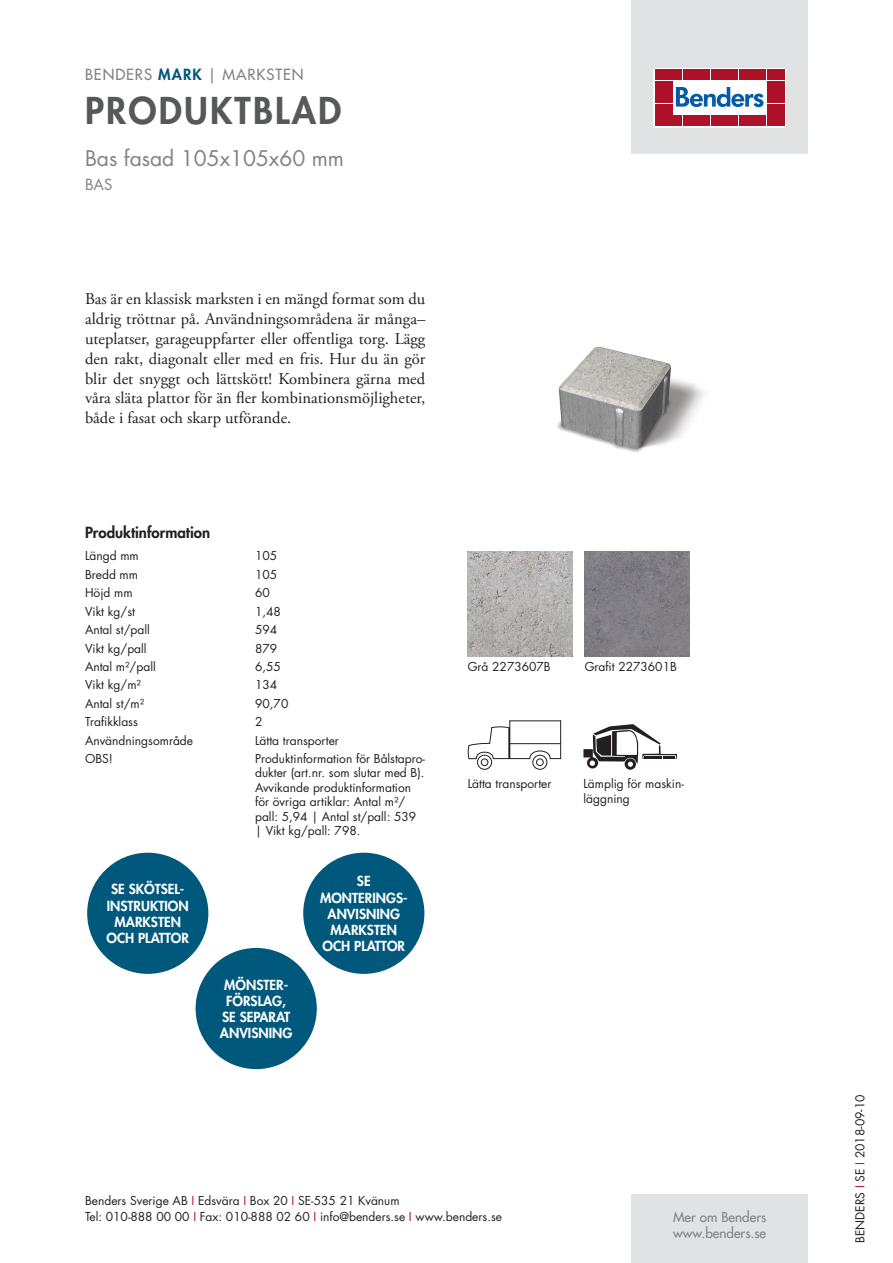
<style>
.page{position:relative;width:893px;height:1263px;background:#fff}
.page>*{position:absolute;margin:0;border:0;box-sizing:border-box;transform-origin:0 0}
.t1{font:800 36px "Futura Std";letter-spacing:.06em;color:#57585a}
.t2{font:21px "Futura Std";color:#808285}
.t3{font:16.5px/19.8px "Adobe Garamond Pro";color:#231f20;text-align:justify}
.t4{font:500 15px "Futura Std";letter-spacing:.06em;color:#808285}
.t5{font:800 15px "Futura Std";color:#231f20}
.t6{font:15px "Futura Std";color:#808285}
.t7{font:800 13.5px/16.2px "Futura Std";color:#fff;text-align:center}
.t8{font:500 13.5px/16.2px "Futura Std";color:#808285}
.t9{font:12px/14.4px "Futura Std";color:#231f20}
.s1{font-weight:800;color:#00597d}
.s2{color:#ae1229}
</style>
<div class="page">
<div style="left:631px;top:0;width:177px;height:153px;background:#e1e2e4"></div>
<div style="left:631px;top:1195px;width:177px;height:68px;background:#e1e2e4"></div>
<svg style="left:656px;top:70px;width:128px;height:55px;background:#ebc6cb"></svg>
<div style="left:654px;top:68px;width:132px;height:59px;border:1px solid #fff"></div>
<div style="left:655px;top:70px;width:8px;height:10px;background:#ae1229"></div>
<div style="left:664px;top:70px;width:8px;height:10px;background:#ae1229"></div>
<div style="left:655px;top:81px;width:8px;height:10px;background:#ae1229"></div>
<div style="left:664px;top:81px;width:8px;height:10px;background:#ae1229"></div>
<div style="left:655px;top:93px;width:8px;height:10px;background:#ae1229"></div>
<div style="left:664px;top:93px;width:8px;height:10px;background:#ae1229"></div>
<div style="left:655px;top:104px;width:8px;height:11px;background:#ae1229"></div>
<div style="left:664px;top:104px;width:8px;height:11px;background:#ae1229"></div>
<div style="left:655px;top:116px;width:8px;height:10px;background:#ae1229"></div>
<div style="left:664px;top:116px;width:8px;height:10px;background:#ae1229"></div>
<div style="left:674px;top:70px;width:8px;height:10px;background:#ae1229"></div>
<div style="left:683px;top:70px;width:8px;height:10px;background:#ae1229"></div>
<div style="left:692px;top:70px;width:8px;height:10px;background:#ae1229"></div>
<div style="left:702px;top:70px;width:8px;height:10px;background:#ae1229"></div>
<div style="left:711px;top:70px;width:8px;height:10px;background:#ae1229"></div>
<div style="left:720px;top:70px;width:8px;height:10px;background:#ae1229"></div>
<div style="left:730px;top:70px;width:8px;height:10px;background:#ae1229"></div>
<div style="left:739px;top:70px;width:8px;height:10px;background:#ae1229"></div>
<div style="left:748px;top:70px;width:8px;height:10px;background:#ae1229"></div>
<div style="left:758px;top:70px;width:8px;height:10px;background:#ae1229"></div>
<div style="left:674px;top:116px;width:8px;height:10px;background:#ae1229"></div>
<div style="left:683px;top:116px;width:8px;height:10px;background:#ae1229"></div>
<div style="left:692px;top:116px;width:8px;height:10px;background:#ae1229"></div>
<div style="left:702px;top:116px;width:8px;height:10px;background:#ae1229"></div>
<div style="left:711px;top:116px;width:8px;height:10px;background:#ae1229"></div>
<div style="left:720px;top:116px;width:8px;height:10px;background:#ae1229"></div>
<div style="left:730px;top:116px;width:8px;height:10px;background:#ae1229"></div>
<div style="left:739px;top:116px;width:8px;height:10px;background:#ae1229"></div>
<div style="left:748px;top:116px;width:8px;height:10px;background:#ae1229"></div>
<div style="left:758px;top:116px;width:8px;height:10px;background:#ae1229"></div>
<div style="left:767px;top:70px;width:8px;height:10px;background:#ae1229"></div>
<div style="left:776px;top:70px;width:8px;height:10px;background:#ae1229"></div>
<div style="left:767px;top:81px;width:8px;height:10px;background:#ae1229"></div>
<div style="left:776px;top:81px;width:8px;height:10px;background:#ae1229"></div>
<div style="left:767px;top:93px;width:8px;height:10px;background:#ae1229"></div>
<div style="left:776px;top:93px;width:8px;height:10px;background:#ae1229"></div>
<div style="left:767px;top:104px;width:8px;height:11px;background:#ae1229"></div>
<div style="left:776px;top:104px;width:8px;height:11px;background:#ae1229"></div>
<div style="left:767px;top:116px;width:8px;height:10px;background:#ae1229"></div>
<div style="left:776px;top:116px;width:8px;height:10px;background:#ae1229"></div>
<svg style="left:676px;top:87px;width:87px;height:20px;background:#8ab3d7"></svg>
<div style="left:303px;top:853px;width:121px;height:121px;background:#00597d;border-radius:50%"></div>
<div style="left:87px;top:853px;width:121px;height:121px;background:#00597d;border-radius:50%"></div>
<div style="left:196px;top:948px;width:121px;height:121px;background:#00597d;border-radius:50%"></div>
<img style="left:557px;top:346px;width:147px;height:107px">
<img style="left:468px;top:552px;width:105px;height:105px">
<img style="left:585px;top:552px;width:105px;height:105px">
<div style="left:477px;top:755px;width:15px;height:15px;border:1px solid #231f20;border-radius:50%"></div>
<div style="left:532px;top:755px;width:15px;height:15px;border:1px solid #231f20;border-radius:50%"></div>
<svg style="left:468px;top:720px;width:93px;height:46px"></svg>
<svg style="left:625px;top:758px;width:11px;height:12px"></svg>
<svg style="left:583px;top:724px;width:94px;height:44px"></svg>
<p class="t4" style="left:85px;top:65px;width:220px">BENDERS <span class="s1">MARK</span> | MARKSTEN</p>
<h1 class="t1" style="left:85px;top:87px;width:258px">PRODUKTBLAD</h1>
<h2 class="t2" style="left:85px;top:144px;width:260px">Bas fasad 105x105x60 mm</h2>
<p class="t6" style="left:85px;top:175px;width:29px">BAS</p>
<p class="t3" style="left:85px;top:290px;width:342px">Bas är en klassisk marksten i en mängd format som du aldrig tröttnar på. Användningsområdena är många– uteplatser, garageuppfarter eller offentliga torg. Lägg den rakt, diagonalt eller med en fris. Hur du än gör blir det snyggt och lättskött! Kombinera gärna med våra släta plattor för än fler kombinationsmöjligheter, både i fasat och skarp utförande.</p>
<p class="t5" style="left:85px;top:522px;width:127px">Produktinformation</p>
<p class="t9" style="left:85px;top:549px;width:55px">Längd mm</p>
<p class="t9" style="left:255px;top:549px;width:24px">105</p>
<p class="t9" style="left:85px;top:567px;width:55px">Bredd mm</p>
<p class="t9" style="left:255px;top:567px;width:24px">105</p>
<p class="t9" style="left:85px;top:586px;width:49px">Höjd mm</p>
<p class="t9" style="left:255px;top:586px;width:16px">60</p>
<p class="t9" style="left:85px;top:604px;width:51px">Vikt kg/st</p>
<p class="t9" style="left:255px;top:604px;width:27px">1,48</p>
<p class="t9" style="left:85px;top:623px;width:66px">Antal st/pall</p>
<p class="t9" style="left:255px;top:623px;width:24px">594</p>
<p class="t9" style="left:85px;top:641px;width:63px">Vikt kg/pall</p>
<p class="t9" style="left:255px;top:641px;width:24px">879</p>
<p class="t9" style="left:85px;top:659px;width:72px">Antal m²/pall</p>
<p class="t9" style="left:255px;top:659px;width:27px">6,55</p>
<p class="t9" style="left:85px;top:678px;width:57px">Vikt kg/m²</p>
<p class="t9" style="left:255px;top:678px;width:24px">134</p>
<p class="t9" style="left:85px;top:696px;width:61px">Antal st/m²</p>
<p class="t9" style="left:255px;top:696px;width:35px">90,70</p>
<p class="t9" style="left:85px;top:715px;width:54px">Trafikklass</p>
<p class="t9" style="left:255px;top:715px;width:9px">2</p>
<p class="t9" style="left:85px;top:733px;width:110px">Användningsområde</p>
<p class="t9" style="left:255px;top:733px;width:85px">Lätta transporter</p>
<p class="t9" style="left:85px;top:751px;width:29px">OBS!</p>
<p class="t9" style="left:255px;top:751px;width:171px">Produktinformation för Bålstapro&shy;dukter (art.nr. som slutar med B).<br>Avvikande produktinformation för övriga artiklar: Antal m²/ pall: 5,94 | Antal st/pall: 539 | Vikt kg/pall: 798.</p>
<p class="t7" style="left:320px;top:873px;width:89px">SE<br>MONTERINGS-<br>ANVISNING<br>MARKSTEN<br>OCH PLATTOR</p>
<p class="t7" style="left:106px;top:881px;width:84px">SE SKÖTSEL-<br>INSTRUKTION<br>MARKSTEN<br>OCH PLATTOR</p>
<p class="t7" style="left:220px;top:976px;width:74px">MÖNSTER-<br>FÖRSLAG,<br>SE SEPARAT<br>ANVISNING</p>
<p class="t9" style="left:468px;top:660px;width:85px">Grå 2273607B</p>
<p class="t9" style="left:585px;top:660px;width:94px">Grafit 2273601B</p>
<p class="t9" style="left:468px;top:777px;width:85px">Lätta transporter</p>
<p class="t9" style="left:583px;top:777px;width:102px">Lämplig för maskin&shy;läggning</p>
<p class="t9" style="left:85px;top:1192px;width:418px;line-height:16.5px">Benders Sverige AB <span class="s2">I</span> Edsvära <span class="s2">I</span> Box 20 <span class="s2">I</span> SE-535 21 Kvänum<br>Tel: 010-888 00 00 <span class="s2">I</span> Fax: 010-888 02 60 <span class="s2">I</span> info@benders.se <span class="s2">I</span> www.benders.se</p>
<p class="t8" style="left:673px;top:1209px;width:95px">Mer om Benders www.benders.se</p>
<p class="t9" style="left:853px;top:1243px;width:150px;rotate:-90deg">BENDERS <span class="s2">I</span> SE <span class="s2">I</span> 2018-09-10</p>
</div>
